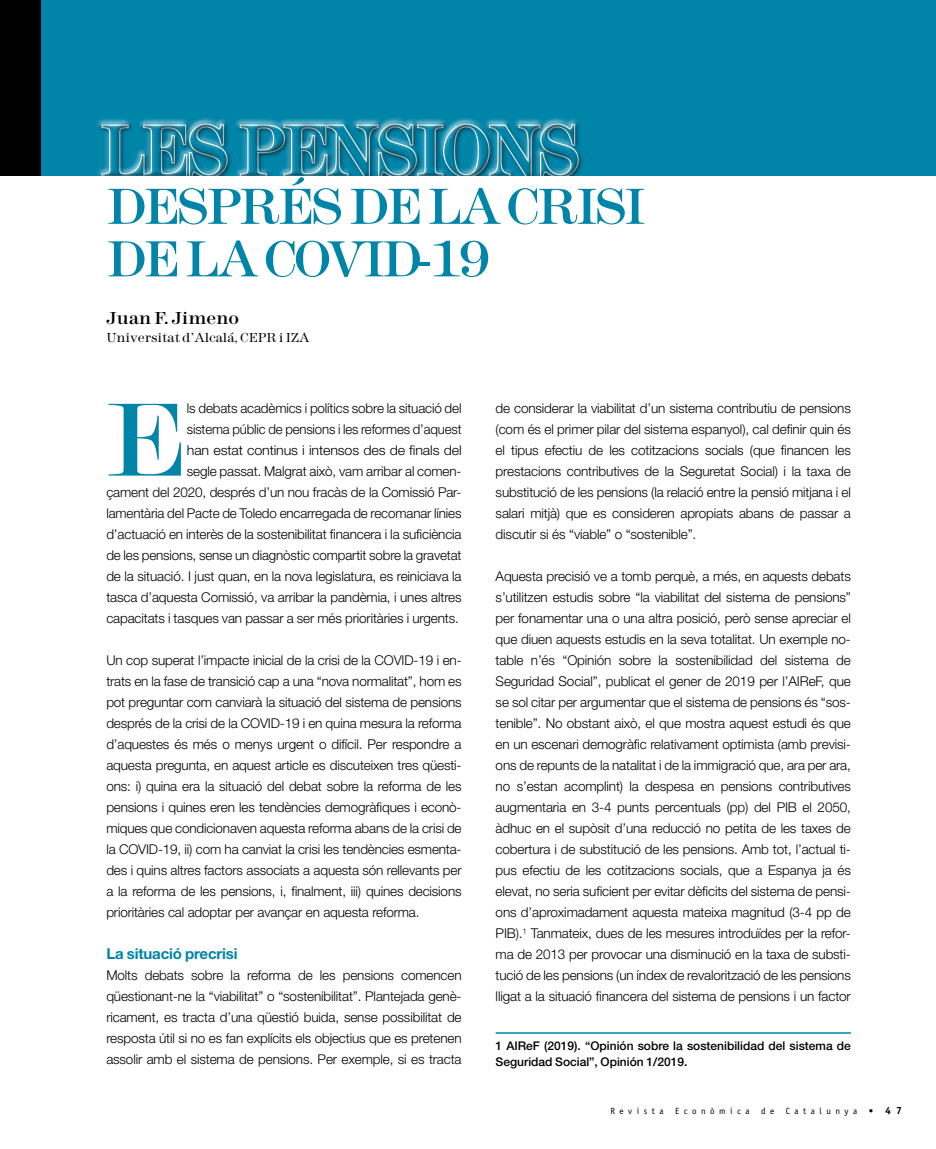
<style>
.page{position:relative;width:936px;height:1149px;background:#fff}
.page>*{position:absolute;margin:0;border:0;box-sizing:border-box;transform-origin:0 0}
.t1{font:111.15px "Modern";color:#0084a8}
.t2{font:75px "Modern Bld";letter-spacing:-.04em;color:#0084a8;scale:.93 1}
.t3{font:52.5px/52.5px "Modern Bld";letter-spacing:-.05em;color:#0084a8}
.t4{font:18px "Modern Bld";color:#000}
.t5{font:700 15px "Helvetica Neue LT Std";letter-spacing:-.01em;color:#0084a8}
.t6{font:300 13.5px/21px "Helvetica Neue LT Std";letter-spacing:-.01em;color:#000;text-align:justify}
.t7{font:13.5px "Modern";color:#000}
.t8{font:500 12px/16.5px "Helvetica Neue LT Std";color:#000}
.t9{font:700 10.5px "Officina Sans";color:#000}
.t10{font:9px "Officina Sans Std";letter-spacing:.5em;color:#000}
.s1{font-family:"Officina Sans Std";font-weight:400;font-size:9px}
</style>
<div class="page">
<hr style="left:495px;top:1031px;width:355px;height:2px;background:#0084a8">
<div style="left:0;top:0;width:935px;height:175px;background:#0084a8"></div>
<div style="left:95px;top:116px;width:484px;height:59px;background:#fff;opacity:.75"></div>
<div style="left:96px;top:120px;width:489px;height:55px;background:#000;opacity:.75"></div>
<div style="left:0;top:0;width:40px;height:175px;background:#000"></div>
<h2 class="t2" style="left:101px;top:101px;width:518px">LES PENSIONS</h2>
<h3 class="t3" style="left:107px;top:184px;width:540px">DESPRÉS DE LA CRISI<br>DE LA COVID-19</h3>
<h3 class="t4" style="left:106px;top:306px;width:134px">Juan F. Jimeno</h3>
<p class="t7" style="left:106px;top:328px;width:204px">Universitat d’Alcalá, CEPR i IZA</p>
<p class="t6" style="left:106px;top:397px;width:357px;text-align:right">ls debats acadèmics i polítics sobre la situació del<br>sistema públic de pensions i les reformes d’aquest<br>han estat continus i intensos des de finals del<br>segle passat. Malgrat això, vam arribar al comen-<br>çament del 2020, després d’un nou fracàs de la Comissió Par&shy;lamentària del Pacte de Toledo encarregada de recomanar línies d’actuació en interès de la sostenibilitat financera i la suficiència de les pensions, sense un diagnòstic compartit sobre la gravetat de la situació. I just quan, en la nova legislatura, es reiniciava la tasca d’aquesta Comissió, va arribar la pandèmia, i unes altres capacitats i tasques van passar a ser més prioritàries i urgents.</p>
<p class="t6" style="left:106px;top:649px;width:357px">Un cop superat l’impacte inicial de la crisi de la COVID-19 i en&shy;trats en la fase de transició cap a una “nova normalitat”, hom es pot preguntar com canviarà la situació del sistema de pensions després de la crisi de la COVID-19 i en quina mesura la reforma d’aquestes és més o menys urgent o difícil. Per respondre a aquesta pregunta, en aquest article es discuteixen tres qüesti&shy;ons: i) quina era la situació del debat sobre la reforma de les pensions i quines eren les tendències demogràfiques i econò&shy;miques que condicionaven aquesta reforma abans de la crisi de la COVID-19, ii) com ha canviat la crisi les tendències esmenta&shy;des i quins altres factors associats a aquesta són rellevants per a la reforma de les pensions, i, finalment, iii) quines decisions prioritàries cal adoptar per avançar en aquesta reforma.</p>
<p class="t5" style="left:106px;top:944px;width:133px">La situació precrisi</p>
<p class="t6" style="left:106px;top:964px;width:357px">Molts debats sobre la reforma de les pensions comencen qüestionant-ne la “viabilitat” o “sostenibilitat”. Plantejada genè&shy;ricament, es tracta d’una qüestió buida, sense possibilitat de resposta útil si no es fan explícits els objectius que es pretenen assolir amb el sistema de pensions. Per exemple, si es tracta</p>
<h1 class="t1" style="left:106px;top:385px;width:79px">E</h1>
<p class="t6" style="left:495px;top:397px;width:357px">de considerar la viabilitat d’un sistema contributiu de pensions (com és el primer pilar del sistema espanyol), cal definir quin és el tipus efectiu de les cotitzacions socials (que financen les prestacions contributives de la Seguretat Social) i la taxa de substitució de les pensions (la relació entre la pensió mitjana i el salari mitjà) que es consideren apropiats abans de passar a discutir si és “viable” o “sostenible”.</p>
<p class="t6" style="left:495px;top:565px;width:357px">Aquesta precisió ve a tomb perquè, a més, en aquests debats s’utilitzen estudis sobre “la viabilitat del sistema de pensions” per fonamentar una o una altra posició, però sense apreciar el que diuen aquests estudis en la seva totalitat. Un exemple no&shy;table n’és “Opinión sobre la sostenibilidad del sistema de Seguridad Social”, publicat el gener de 2019 per l’AIReF, que se sol citar per argumentar que el sistema de pensions és “sos&shy;tenible”. No obstant això, el que mostra aquest estudi és que en un escenari demogràfic relativament optimista (amb previsi&shy;ons de repunts de la natalitat i de la immigració que, ara per ara, no s’estan acomplint) la despesa en pensions contributives augmentaria en 3-4 punts percentuals (pp) del PIB el 2050, àdhuc en el supòsit d’una reducció no petita de les taxes de cobertura i de substitució de les pensions. Amb tot, l’actual ti&shy;pus efectiu de les cotitzacions socials, que a Espanya ja és elevat, no seria suficient per evitar dèficits del sistema de pensi&shy;ons d’aproximadament aquesta mateixa magnitud (3-4 pp de PIB).<sup>1</sup> Tanmateix, dues de les mesures introduïdes per la refor&shy;ma de 2013 per provocar una disminució en la taxa de substi&shy;tució de les pensions (un índex de revalorització de les pensions lligat a la situació financera del sistema de pensions i un factor</p>
<p class="t8" style="left:495px;top:1036px;width:357px">1 AIReF (2019). “Opinión sobre la sostenibilidad del sistema de<br>Seguridad Social”, Opinión 1/2019.</p>
<p class="t10" style="left:610px;top:1104px;width:55px">Revista</p>
<p class="t10" style="left:675px;top:1104px;width:76px">Econòmica</p>
<p class="t10" style="left:761px;top:1104px;width:15px">d e</p>
<p class="t10" style="left:785px;top:1104px;width:73px">Catalunya</p>
<p class="t9" style="left:868px;top:1103px;width:35px"><span class="s1">•</span> 4 7</p>
</div>
